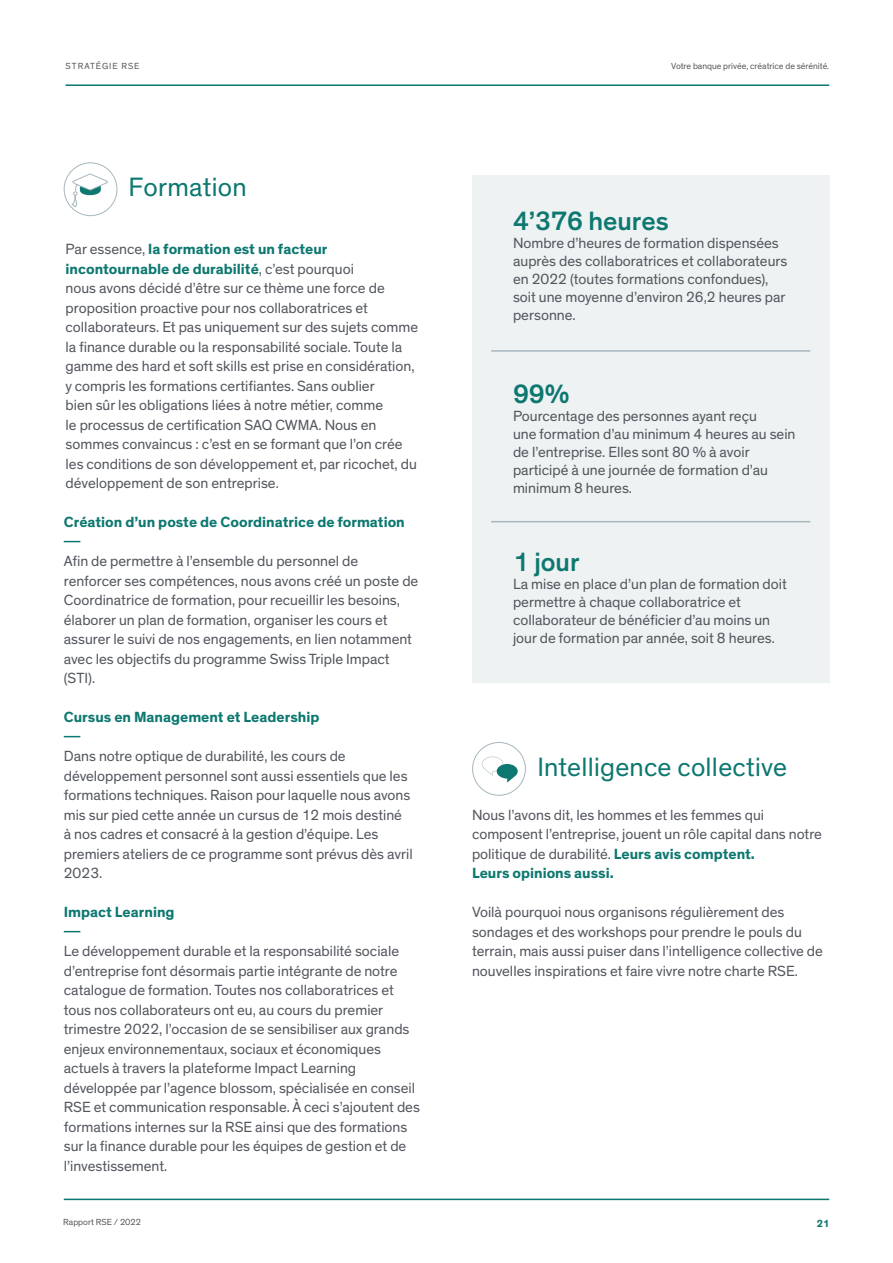
<style>
.page{position:relative;width:893px;height:1263px;background:#fff}
.page>*{position:absolute;margin:0;border:0;box-sizing:border-box;transform-origin:0 0}
.t1{font:27px "Theinhardt";letter-spacing:.01em;color:#0d7870}
.t2{font:500 27px "Theinhardt";color:#0d7870}
.t3{font:15px/19.5px "Theinhardt";color:#53575e}
.t4{font:700 15px "Theinhardt";color:#0d7870}
.t5{font:700 10.5px "Theinhardt";color:#0d7870}
.t6{font:9px "Theinhardt";color:#57585a}
.t7{font:9px "Theinhardt";letter-spacing:.11em;color:#57585a}
.s1{font-weight:700;color:#0d7870}
</style>
<div class="page">
<hr style="left:64px;top:1198px;width:765px;height:2px;background:#0d7870">
<hr style="left:66px;top:84px;width:763px;height:2px;background:#0d7870">
<svg style="left:64px;top:541px;width:16px;height:1px"></svg>
<svg style="left:64px;top:736px;width:16px;height:1px"></svg>
<svg style="left:64px;top:931px;width:16px;height:1px"></svg>
<div style="left:64px;top:162px;width:53px;height:54px;border:1px solid #a7b7be;border-radius:50%"></div>
<div style="left:472px;top:742px;width:54px;height:54px;border:1px solid #a7b7be;border-radius:50%"></div>
<div style="left:472px;top:176px;width:357px;height:507px;background:#eef2f2"></div>
<hr style="left:491px;top:350px;width:319px;height:2px;background:#a7b7be">
<hr style="left:491px;top:521px;width:319px;height:1px;background:#a7b7be">
<svg style="left:482px;top:757px;width:36px;height:26px"></svg>
<svg style="left:71px;top:173px;width:37px;height:35px"></svg>
<p class="t7" style="left:66px;top:61px;width:75px">STRATÉGIE RSE</p>
<h1 class="t1" style="left:129px;top:172px;width:120px">Formation</h1>
<p class="t3" style="left:66px;top:240px;width:354px">Par essence, <span class="s1">la formation est un facteur incontournable de durabilité</span>, c’est pourquoi<br>nous avons décidé d’être sur ce thème une force de proposition proactive pour nos collaboratrices et collaborateurs. Et pas uniquement sur des sujets comme la finance durable ou la responsabilité sociale. Toute la gamme des hard et soft skills est prise en considération, y compris les formations certifiantes. Sans oublier<br>bien sûr les obligations liées à notre métier, comme<br>le processus de certification SAQ CWMA. Nous en sommes convaincus : c’est en se formant que l’on crée les conditions de son développement et, par ricochet, du développement de son entreprise.</p>
<p class="t4" style="left:64px;top:513px;width:343px">Création d’un poste de Coordinatrice de formation</p>
<p class="t3" style="left:64px;top:552px;width:356px">Afin de permettre à l’ensemble du personnel de renforcer ses compétences, nous avons créé un poste de Coordinatrice de formation, pour recueillir les besoins, élaborer un plan de formation, organiser les cours et assurer le suivi de nos engagements, en lien notamment avec les objectifs du programme Swiss Triple Impact (STI).</p>
<p class="t4" style="left:64px;top:708px;width:257px">Cursus en Management et Leadership</p>
<p class="t3" style="left:64px;top:747px;width:351px">Dans notre optique de durabilité, les cours de développement personnel sont aussi essentiels que les formations techniques. Raison pour laquelle nous avons mis sur pied cette année un cursus de 12 mois destiné à nos cadres et consacré à la gestion d’équipe. Les premiers ateliers de ce programme sont prévus dès avril 2023.</p>
<p class="t4" style="left:64px;top:903px;width:112px">Impact Learning</p>
<p class="t3" style="left:64px;top:942px;width:358px">Le développement durable et la responsabilité sociale d’entreprise font désormais partie intégrante de notre catalogue de formation. Toutes nos collaboratrices et tous nos collaborateurs ont eu, au cours du premier trimestre 2022, l’occasion de se sensibiliser aux grands enjeux environnementaux, sociaux et économiques actuels à travers la plateforme Impact Learning développée par l’agence blossom, spécialisée en conseil RSE et communication responsable. À ceci s’ajoutent des formations internes sur la RSE ainsi que des formations sur la finance durable pour les équipes de gestion et de l’investissement.</p>
<p class="t6" style="left:671px;top:61px;width:160px">Votre banque privée, créatrice de sérénité.</p>
<h1 class="t2" style="left:513px;top:204px;width:157px">4’376 heures</h1>
<p class="t3" style="left:513px;top:234px;width:276px;line-height:18px">Nombre d’heures de formation dispensées auprès des collaboratrices et collaborateurs en 2022 (toutes formations confondues), soit une moyenne d’environ 26,2 heures par personne.</p>
<h1 class="t2" style="left:513px;top:378px;width:58px">99%</h1>
<p class="t3" style="left:513px;top:408px;width:284px;line-height:18px">Pourcentage des personnes ayant reçu<br>une formation d’au minimum 4 heures au sein de l’entreprise. Elles sont 80 % à avoir participé à une journée de formation d’au minimum 8 heures.</p>
<h1 class="t2" style="left:513px;top:546px;width:68px">1 jour</h1>
<p class="t3" style="left:513px;top:575px;width:275px;line-height:18px">La mise en place d’un plan de formation doit permettre à chaque collaboratrice et collaborateur de bénéficier d’au moins un jour de formation par année, soit 8 heures.</p>
<h1 class="t1" style="left:537px;top:751px;width:251px">Intelligence collective</h1>
<p class="t3" style="left:472px;top:805px;width:352px">Nous l’avons dit, les hommes et les femmes qui composent l’entreprise, jouent un rôle capital dans notre politique de durabilité. <span class="s1">Leurs avis comptent.<br>Leurs opinions aussi.</span></p>
<p class="t3" style="left:472px;top:903px;width:352px">Voilà pourquoi nous organisons régulièrement des sondages et des workshops pour prendre le pouls du terrain, mais aussi puiser dans l’intelligence collective de nouvelles inspirations et faire vivre notre charte RSE.</p>
<p class="t6" style="left:63px;top:1217px;width:79px">Rapport RSE / 2022</p>
<p class="t5" style="left:817px;top:1216px;width:14px">21</p>
</div>
